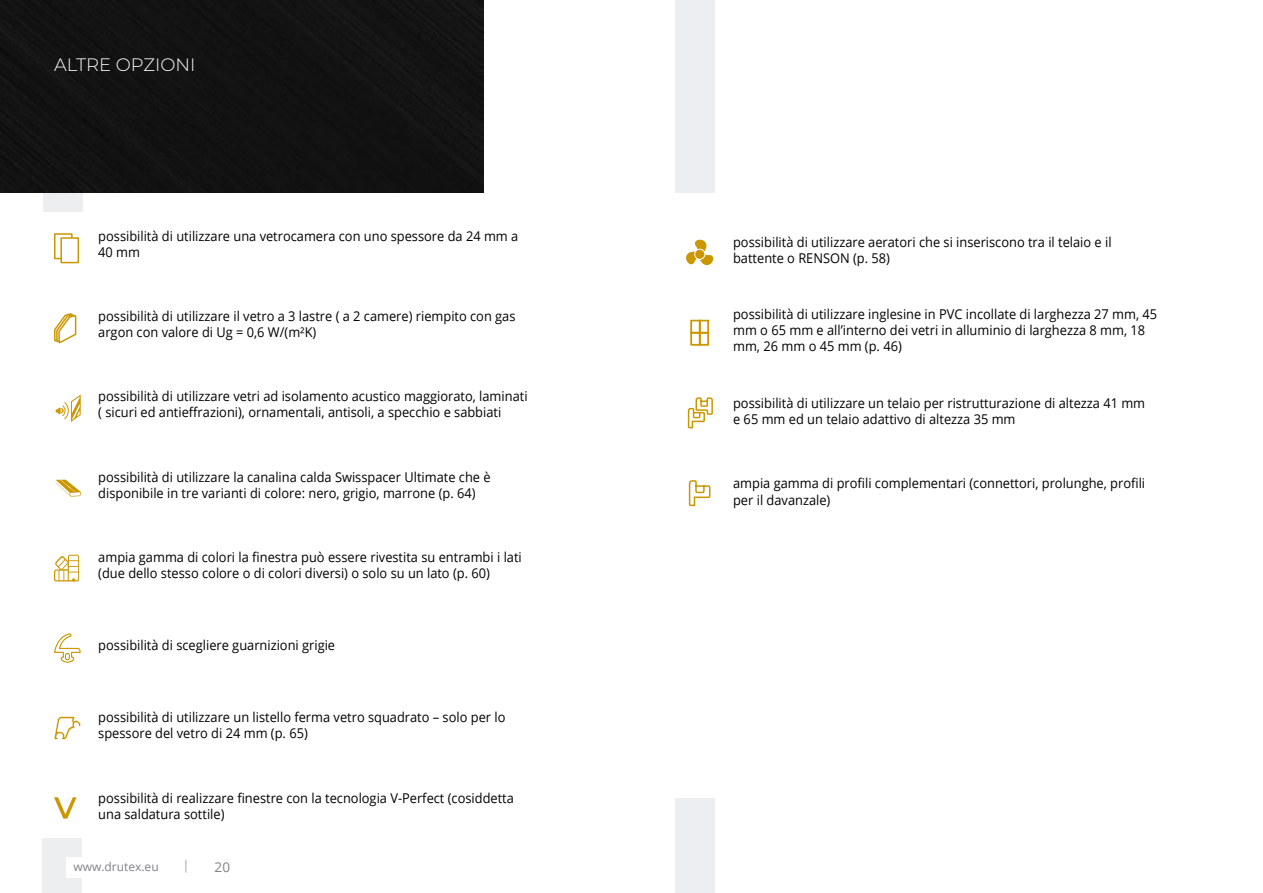
<style>
.page{position:relative;width:1263px;height:893px;background:#fff}
.page>*{position:absolute;margin:0;border:0;box-sizing:border-box;transform-origin:0 0}
.t1{font:300 18px "Montserrat";color:#fff}
.t2{font:13.5px/16.2px "Open Sans";color:#000;scale:.95 1}
.t3{font:13.5px "Open Sans";color:#818084}
.t4{font:12px "Open Sans";color:#818084}
</style>
<div class="page">
<div style="left:675px;top:798px;width:39px;height:95px;background:#edeeef"></div>
<div style="left:42px;top:839px;width:40px;height:54px;background:#edeeef"></div>
<div style="left:43px;top:191px;width:40px;height:20px;background:#edeeef"></div>
<div style="left:0;top:0;width:484px;height:192px;background:#121212"></div>
<svg style="left:54px;top:313px;width:23px;height:31px"></svg>
<svg style="left:56px;top:480px;width:25px;height:17px"></svg>
<div style="left:54px;top:233px;width:19px;height:26px;border:2px solid #cb9700"></div>
<div style="left:61px;top:238px;width:17px;height:25px;background:#fff"></div>
<div style="left:60px;top:237px;width:19px;height:26px;border:2px solid #cb9700"></div>
<svg style="left:56px;top:394px;width:25px;height:28px"></svg>
<svg style="left:54px;top:555px;width:25px;height:26px"></svg>
<svg style="left:54px;top:633px;width:27px;height:30px"></svg>
<div style="left:67px;top:857px;width:94px;height:21px;background:#fff"></div>
<div style="left:675px;top:0;width:39px;height:192px;background:#edeeef"></div>
<svg style="left:686px;top:239px;width:28px;height:27px"></svg>
<svg style="left:694px;top:249px;width:11px;height:11px"></svg>
<div style="left:695px;top:250px;width:9px;height:9px;background:#cb9700;border-radius:50%"></div>
<svg style="left:694px;top:323px;width:12px;height:19px"></svg>
<div style="left:691px;top:320px;width:18px;height:25px;border:2px solid #cb9700"></div>
<svg style="left:54px;top:797px;width:23px;height:22px"></svg>
<svg style="left:687px;top:397px;width:26px;height:32px"></svg>
<svg style="left:688px;top:480px;width:23px;height:27px"></svg>
<svg style="left:54px;top:716px;width:27px;height:24px"></svg>
<svg style="left:185px;top:860px;width:2px;height:12px"></svg>
<h1 class="t1" style="left:54px;top:52px;width:143px">ALTRE OPZIONI</h1>
<p class="t2" style="left:98px;top:227px;width:444px">possibilità di utilizzare una vetrocamera con uno spessore da 24 mm a<br>40 mm</p>
<p class="t2" style="left:98px;top:308px;width:441px">possibilità di utilizzare il vetro a 3 lastre ( a 2 camere) riempito con gas argon con valore di Ug = 0,6 W/(m²K)</p>
<p class="t2" style="left:98px;top:388px;width:453px">possibilità di utilizzare vetri ad isolamento acustico maggiorato, laminati ( sicuri ed antieffrazioni), ornamentali, antisoli, a specchio e sabbiati</p>
<p class="t2" style="left:98px;top:468px;width:414px">possibilità di utilizzare la canalina calda Swisspacer Ultimate che è disponibile in tre varianti di colore: nero, grigio, marrone (p. 64)</p>
<p class="t2" style="left:98px;top:548px;width:447px">ampia gamma di colori la finestra può essere rivestita su entrambi i lati (due dello stesso colore o di colori diversi) o solo su un lato (p. 60)</p>
<p class="t2" style="left:98px;top:637px;width:251px">possibilità di scegliere guarnizioni grigie</p>
<p class="t2" style="left:98px;top:709px;width:430px">possibilità di utilizzare un listello ferma vetro squadrato – solo per lo spessore del vetro di 24 mm (p. 65)</p>
<p class="t2" style="left:98px;top:789px;width:439px">possibilità di realizzare finestre con la tecnologia V-Perfect (cosiddetta una saldatura sottile)</p>
<p class="t4" style="left:73px;top:859px;width:87px">www.drutex.eu</p>
<p class="t3" style="left:215px;top:858px;width:17px">20</p>
<p class="t2" style="left:733px;top:233px;width:400px">possibilità di utilizzare aeratori che si inseriscono tra il telaio e il battente o RENSON (p. 58)</p>
<p class="t2" style="left:733px;top:306px;width:448px">possibilità di utilizzare inglesine in PVC incollate di larghezza 27 mm, 45 mm o 65 mm e all’interno dei vetri in alluminio di larghezza 8 mm, 18 mm, 26 mm o 45 mm (p. 46)</p>
<p class="t2" style="left:733px;top:394px;width:435px">possibilità di utilizzare un telaio per ristrutturazione di altezza 41 mm e 65 mm ed un telaio adattivo di altezza 35 mm</p>
<p class="t2" style="left:733px;top:475px;width:435px">ampia gamma di profili complementari (connettori, prolunghe, profili per il davanzale)</p>
</div>
